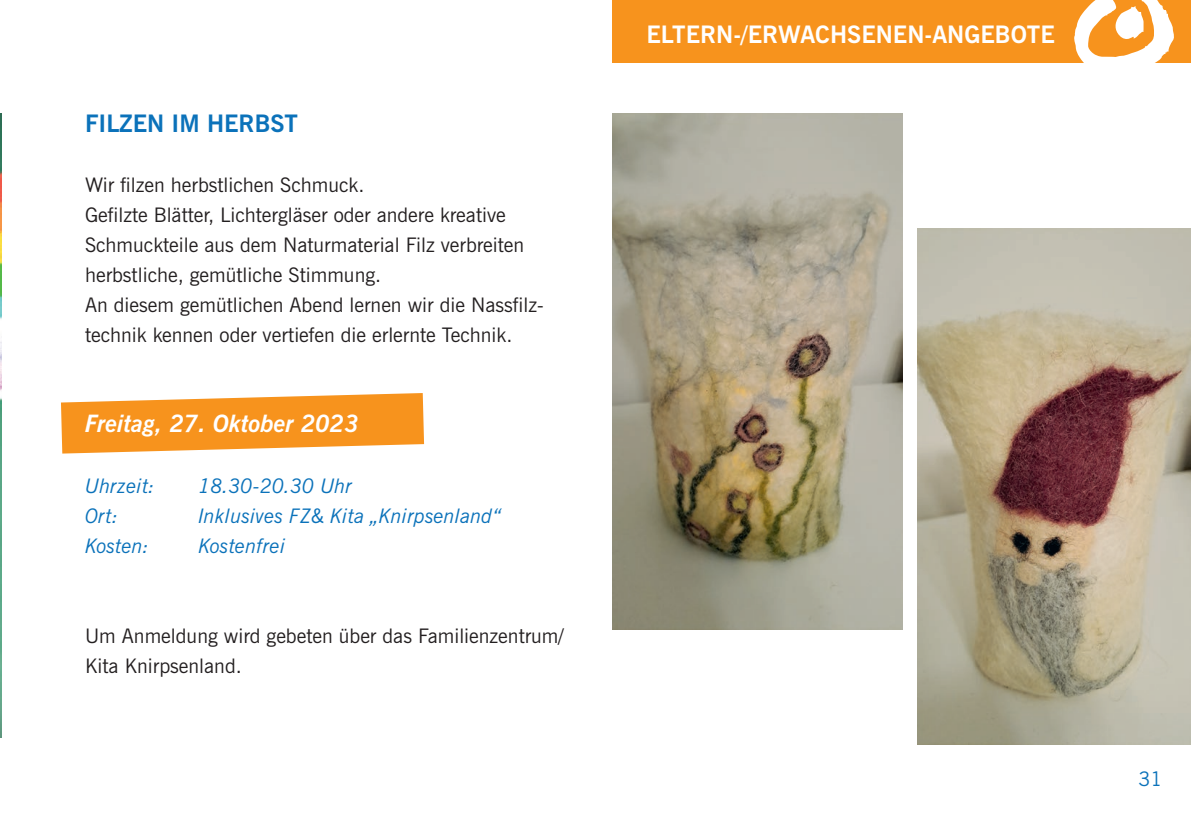
<style>
.page{position:relative;width:1191px;height:840px;background:#fff}
.page>*{position:absolute;margin:0;border:0;box-sizing:border-box;transform-origin:0 0}
.t1{font:700 24px "News Gothic BT";color:#fff}
.t2{font:italic 700 24px "News Gothic BT";color:#fff}
.t3{font:700 24px "News Gothic BT";color:#0b72ba}
.t4{font:20px/30px "News Gothic BT";color:#231f20}
.t5{font:italic 20px "News Gothic BT";color:#0b72ba}
.t6{font:20px "News Gothic BT";color:#0b72ba}
</style>
<div class="page">
<div style="left:612px;top:0;width:579px;height:62px;background:#f7931d"></div>
<svg style="left:1073px;top:0;width:101px;height:63px"></svg>
<img style="left:0;top:113px;width:1px;height:624px">
<svg style="left:61px;top:393px;width:363px;height:60px;background:#f8a33f"></svg>
<img style="left:612px;top:113px;width:290px;height:516px">
<img style="left:918px;top:228px;width:273px;height:516px">
<p class="t3" style="left:85px;top:109px;width:214px">FILZEN IM HERBST</p>
<p class="t4" style="left:85px;top:170px;width:460px">Wir filzen herbstlichen Schmuck.<br>Gefilzte Blätter, Lichtergläser oder andere kreative Schmuckteile aus dem Naturmaterial Filz verbreiten herbstliche, gemütliche Stimmung.<br>An diesem gemütlichen Abend lernen wir die Nassfilz&shy;technik kennen oder vertiefen die erlernte Technik.</p>
<p class="t2" style="left:85px;top:409px;width:275px">Freitag, 27. Oktober 2023</p>
<p class="t5" style="left:85px;top:473px;width:71px">Uhrzeit:</p>
<p class="t5" style="left:198px;top:473px;width:155px">18.30-20.30 Uhr</p>
<p class="t5" style="left:85px;top:503px;width:35px">Ort:</p>
<p class="t5" style="left:198px;top:503px;width:304px">Inklusives FZ&amp; Kita „Knirpsenland“</p>
<p class="t5" style="left:85px;top:533px;width:66px">Kosten:</p>
<p class="t5" style="left:198px;top:533px;width:89px">Kostenfrei</p>
<p class="t4" style="left:85px;top:620px;width:480px">Um Anmeldung wird gebeten über das Familienzentrum/<br>Kita Knirpsenland.</p>
<p class="t1" style="left:646px;top:20px;width:410px">ELTERN-/ERWACHSENEN-ANGEBOTE</p>
<p class="t6" style="left:1138px;top:766px;width:26px">31</p>
</div>
